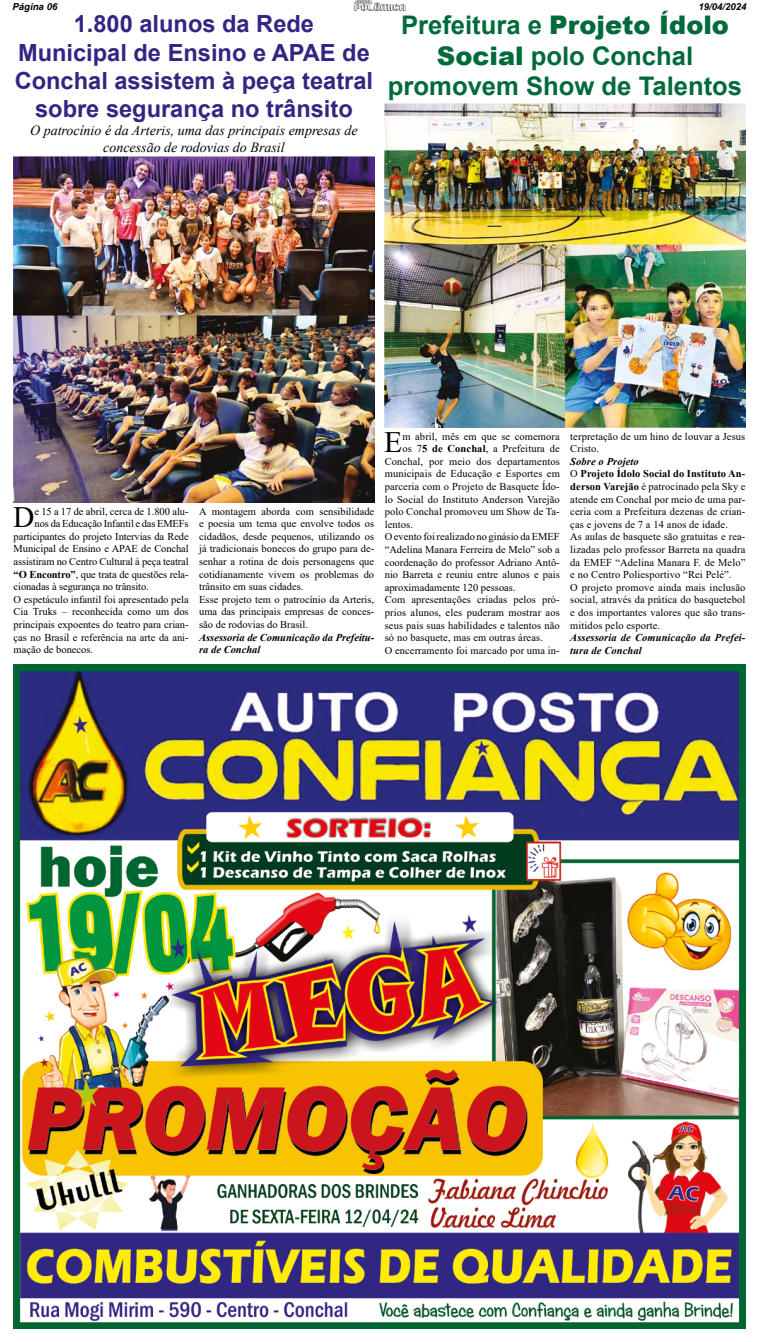
<style>
.page{position:relative;width:759px;height:1342px;background:#fff}
.page>*{position:absolute;margin:0;border:0;box-sizing:border-box;transform-origin:0 0}
.t1{font:29.49px "Times New Roman";color:#000}
.t2{font:700 25.64px/30.8px "Arial";color:#006a3a;text-align:center}
.t3{font:700 23.62px/28.3px "Arial";color:#312783;text-align:center}
.t4{font:italic 14px/16.8px "Times New Roman";color:#000;text-align:center}
.t5{font:10.5px/12.6px "Times New Roman";color:#000}
.t6{font:italic 700 10.5px/12.6px "Times New Roman";letter-spacing:.005em;color:#000}
.t7{font:italic 700 9.62px "Arial";color:#000}
.s1{font-weight:900}
.s2{font-weight:700}
.s3{font-weight:700;font-style:italic}
</style>
<div class="page">
<img style="left:354px;top:1px;width:51px;height:10px">
<img style="left:14px;top:664px;width:731px;height:664px">
<img style="left:14px;top:156px;width:360px;height:347px">
<img style="left:385px;top:104px;width:360px;height:323px">
<p class="t7" style="left:12px;top:0;width:46px">Página 06</p>
<p class="t7" style="left:698px;top:0;width:50px">19/04/2024</p>
<h3 class="t3" style="left:15px;top:10px;width:360px">1.800 alunos da Rede<br>Municipal de Ensino e APAE de<br>Conchal assistem à peça teatral sobre segurança no trânsito</h3>
<h3 class="t4" style="left:30px;top:122px;width:329px">O patrocínio é da Arteris, uma das principais empresas de concessão de rodovias do Brasil</h3>
<h2 class="t2" style="left:388px;top:10px;width:356px">Prefeitura e <span class="s1">Projeto Ídolo<br>Social</span> polo Conchal promovem Show de Talentos</h2>
<h1 class="t1" style="left:13px;top:497px;width:23px">D</h1>
<p class="t5" style="left:34px;top:504px;width:156px">e 15 a 17 de abril, cerca de 1.800 alu-</p>
<p class="t5" style="left:34px;top:517px;width:156px">nos da Educação Infantil e das EMEFs</p>
<p class="t5" style="left:14px;top:530px;width:177px">participantes do projeto Intervias da Rede</p>
<p class="t5" style="left:14px;top:542px;width:177px">Municipal de Ensino e APAE de Conchal</p>
<p class="t5" style="left:14px;top:555px;width:177px">assistiram no Centro Cultural à peça teatral</p>
<p class="t5" style="left:14px;top:567px;width:177px"><span class="s2">“O Encontro”</span>, que trata de questões rela-</p>
<p class="t5" style="left:14px;top:580px;width:137px">cionadas à segurança no trânsito.</p>
<p class="t5" style="left:14px;top:593px;width:177px">O espetáculo infantil foi apresentado pela</p>
<p class="t5" style="left:14px;top:605px;width:177px">Cia Truks – reconhecida como um dos</p>
<p class="t5" style="left:14px;top:618px;width:177px">principais expoentes do teatro para crian-</p>
<p class="t5" style="left:14px;top:630px;width:177px">ças no Brasil e referência na arte da ani-</p>
<p class="t5" style="left:14px;top:643px;width:81px">mação de bonecos.</p>
<p class="t5" style="left:199px;top:504px;width:177px">A montagem aborda com sensibilidade e poesia um tema que envolve todos os cidadãos, desde pequenos, utilizando os já tradicionais bonecos do grupo para de&shy;senhar a rotina de dois personagens que cotidianamente vivem os problemas do trânsito em suas cidades.<br>Esse projeto tem o patrocínio da Arteris, uma das principais empresas de conces&shy;são de rodovias do Brasil.</p>
<p class="t6" style="left:199px;top:631px;width:177px">Assessoria de Comunicação da Prefeitu&shy;ra de Conchal</p>
<h1 class="t1" style="left:384px;top:422px;width:20px">E</h1>
<p class="t5" style="left:402px;top:429px;width:159px">m abril, mês em que se comemora</p>
<p class="t5" style="left:402px;top:442px;width:159px">os 7<span class="s2">5 de Conchal</span>, a Prefeitura de</p>
<p class="t5" style="left:385px;top:455px;width:177px">Conchal, por meio dos departamentos</p>
<p class="t5" style="left:385px;top:467px;width:177px">municipais de Educação e Esportes em</p>
<p class="t5" style="left:385px;top:480px;width:177px">parceria com o Projeto de Basquete Ído-</p>
<p class="t5" style="left:385px;top:492px;width:177px">lo Social do Instituto Anderson Varejão</p>
<p class="t5" style="left:385px;top:505px;width:177px">polo Conchal promoveu um Show de Ta-</p>
<p class="t5" style="left:385px;top:518px;width:30px">lentos.</p>
<p class="t5" style="left:385px;top:530px;width:177px">O evento foi realizado no ginásio da EMEF</p>
<p class="t5" style="left:385px;top:543px;width:177px">“Adelina Manara Ferreira de Melo” sob a</p>
<p class="t5" style="left:385px;top:555px;width:177px">coordenação do professor Adriano Antô-</p>
<p class="t5" style="left:385px;top:568px;width:177px">nio Barreta e reuniu entre alunos e pais</p>
<p class="t5" style="left:385px;top:581px;width:132px">aproximadamente 120 pessoas.</p>
<p class="t5" style="left:385px;top:593px;width:177px">Com apresentações criadas pelos pró-</p>
<p class="t5" style="left:385px;top:606px;width:177px">prios alunos, eles puderam mostrar aos</p>
<p class="t5" style="left:385px;top:618px;width:177px">seus pais suas habilidades e talentos não</p>
<p class="t5" style="left:385px;top:631px;width:160px">só no basquete, mas em outras áreas.</p>
<p class="t5" style="left:385px;top:644px;width:177px">O encerramento foi marcado por uma in-</p>
<p class="t5" style="left:570px;top:429px;width:177px">terpretação de um hino de louvar a Jesus<br>Cristo.</p>
<p class="t5" style="left:570px;top:455px;width:177px"><span class="s3">Sobre o Projeto<br></span>O <span class="s2">Projeto Ídolo Social do Instituto An&shy;derson Varejão</span> é patrocinado pela Sky e atende em Conchal por meio de uma par&shy;ceria com a Prefeitura dezenas de crian&shy;ças e jovens de 7 a 14 anos de idade.<br>As aulas de basquete são gratuitas e rea&shy;lizadas pelo professor Barreta na quadra da EMEF “Adelina Manara F. de Melo” e no Centro Poliesportivo “Rei Pelé”.<br>O projeto promove ainda mais inclusão social, através da prática do basquetebol e dos importantes valores que são trans&shy;mitidos pelo esporte.</p>
<p class="t6" style="left:570px;top:631px;width:177px">Assessoria de Comunicação da Prefei&shy;tura de Conchal</p>
</div>
